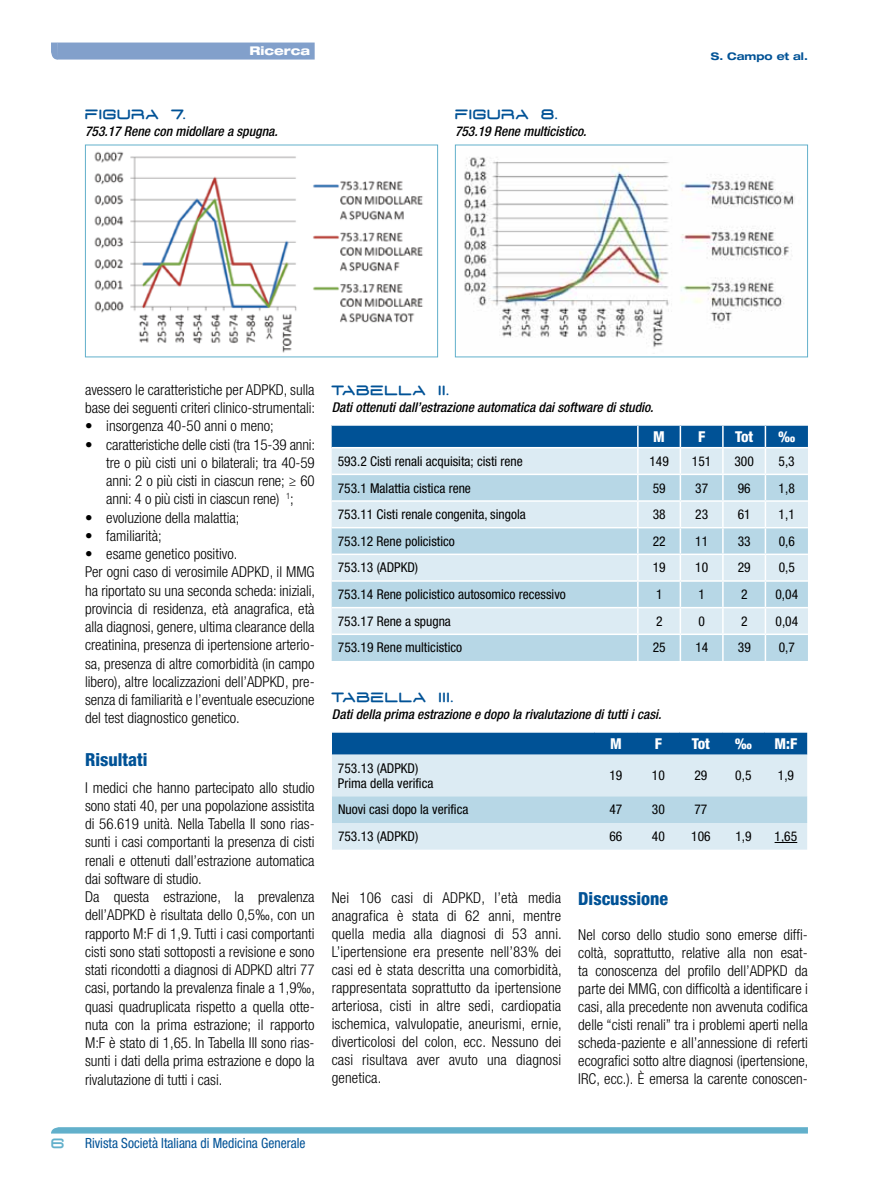
<style>
.page{position:relative;width:893px;height:1191px;background:#fff}
.page>*{position:absolute;margin:0;border:0;box-sizing:border-box;transform-origin:0 0}
.t1{font:800 condensed 18px "Helvetica Neue LT Std";color:#005296}
.t2{font:300 condensed 15px/18.3px "Helvetica Neue LT Std";color:#000}
.t3{font:800 condensed 15px "Helvetica Neue LT Std";letter-spacing:-.035em;color:#fff}
.t4{font:condensed 14.1px "Helvetica Neue LT Std";color:#005296;scale:.96 1}
.t5{font:condensed 13.5px/15px "Helvetica Neue LT Std";color:#000}
.t6{font:italic 500 condensed 13.5px "Helvetica Neue LT Std";color:#000}
.t7{font:13.5px "D3 Euronism Bold";letter-spacing:.115em;color:#005296}
.t8{font:13.5px "D3 Euronism Bold";color:#62b0cb}
.t9{font:800 expanded 12px "Helvetica Neue LT Std";color:#fff}
.t10{font:700 expanded 10.5px "Helvetica Neue LT Std";color:#005296}
</style>
<div class="page">
<svg style="left:51px;top:43px;width:6px;height:17px"></svg>
<div style="left:57px;top:43px;width:258px;height:17px;background:#82a0cb"></div>
<svg style="left:51px;top:1127px;width:757px;height:6px;background:#67b2cc"></svg>
<svg style="left:332px;top:426px;width:476px;height:235px;background:#bbd6e5"></svg>
<div style="left:332px;top:732px;width:475px;height:22px;background:#005296"></div>
<div style="left:332px;top:754px;width:475px;height:95px;background:#dcebf3"></div>
<div style="left:332px;top:796px;width:475px;height:27px;background:#b7d7e6"></div>
<svg style="left:775px;top:842px;width:22px;height:1px"></svg>
<img style="left:94px;top:151px;width:329px;height:202px">
<div style="left:85px;top:145px;width:353px;height:212px;border:1px solid #62b0cb"></div>
<img style="left:464px;top:157px;width:331px;height:191px">
<div style="left:455px;top:145px;width:353px;height:212px;border:1px solid #62b0cb"></div>
<p class="t9" style="left:249px;top:43px;width:63px">Ricerca</p>
<p class="t7" style="left:85px;top:109px;width:102px">FIGURA 7.</p>
<p class="t6" style="left:85px;top:123px;width:194px">753.17 Rene con midollare a spugna.</p>
<p class="t7" style="left:455px;top:109px;width:104px">FIGURA 8.</p>
<p class="t6" style="left:455px;top:123px;width:133px">753.19 Rene multicistico.</p>
<p class="t10" style="left:711px;top:49px;width:98px">S. Campo et al.</p>
<p class="t2" style="left:85px;top:380px;width:232px">avessero le caratteristiche per ADPKD, sulla base dei seguenti criteri clinico-strumentali:</p>
<p class="t2" style="left:85px;top:417px;width:190px">• insorgenza 40-50 anni o meno;</p>
<p class="t2" style="left:106px;top:435px;width:210px;text-align:justify;text-indent:-21px">• caratteristiche delle cisti (tra 15-39 anni: tre o più cisti uni o bilaterali; tra 40-59 anni: 2 o più cisti in ciascun rene; ≥ 60 anni: 4 o più cisti in ciascun rene) <sup>1</sup>;</p>
<p class="t2" style="left:85px;top:508px;width:156px">• evoluzione della malattia;</p>
<p class="t2" style="left:85px;top:526px;width:78px">• familiarità;</p>
<p class="t2" style="left:85px;top:544px;width:232px">• esame genetico positivo.<br>Per ogni caso di verosimile ADPKD, il MMG ha riportato su una seconda scheda: iniziali, provincia di residenza, età anagrafica, età alla diagnosi, genere, ultima clearance della creatinina, presenza di ipertensione arterio&shy;sa, presenza di altre comorbidità (in campo libero), altre localizzazioni dell’ADPKD, pre&shy;senza di familiarità e l’eventuale esecuzione del test diagnostico genetico.</p>
<p class="t1" style="left:85px;top:748px;width:64px">Risultati</p>
<p class="t2" style="left:85px;top:778px;width:232px">I medici che hanno partecipato allo studio sono stati 40, per una popolazione assistita di 56.619 unità. Nella Tabella II sono rias&shy;sunti i casi comportanti la presenza di cisti renali e ottenuti dall’estrazione automatica dai software di studio.<br>Da questa estrazione, la prevalenza dell’ADPKD è risultata dello 0,5‰, con un rapporto M:F di 1,9. Tutti i casi comportanti cisti sono stati sottoposti a revisione e sono stati ricondotti a diagnosi di ADPKD altri 77 casi, portando la prevalenza finale a 1,9‰, quasi quadruplicata rispetto a quella otte&shy;nuta con la prima estrazione; il rapporto M:F è stato di 1,65. In Tabella III sono rias&shy;sunti i dati della prima estrazione e dopo la rivalutazione di tutti i casi.</p>
<p class="t7" style="left:332px;top:385px;width:119px">TABELLA II.</p>
<p class="t6" style="left:332px;top:399px;width:323px">Dati ottenuti dall’estrazione automatica dai software di studio.</p>
<p class="t3" style="left:653px;top:427px;width:13px">M</p>
<p class="t3" style="left:698px;top:427px;width:9px">F</p>
<p class="t3" style="left:735px;top:427px;width:20px">Tot</p>
<p class="t3" style="left:778px;top:427px;width:18px">‰</p>
<p class="t5" style="left:338px;top:453px;width:187px">593.2 Cisti renali acquisita; cisti rene</p>
<p class="t5" style="left:649px;top:453px;width:21px">149</p>
<p class="t5" style="left:692px;top:453px;width:21px">151</p>
<p class="t5" style="left:734px;top:453px;width:21px">300</p>
<p class="t5" style="left:779px;top:453px;width:18px">5,3</p>
<p class="t5" style="left:338px;top:480px;width:135px">753.1 Malattia cistica rene</p>
<p class="t5" style="left:653px;top:480px;width:14px">59</p>
<p class="t5" style="left:695px;top:480px;width:14px">37</p>
<p class="t5" style="left:738px;top:480px;width:14px">96</p>
<p class="t5" style="left:779px;top:480px;width:18px">1,8</p>
<p class="t5" style="left:338px;top:507px;width:190px">753.11 Cisti renale congenita, singola</p>
<p class="t5" style="left:653px;top:507px;width:14px">38</p>
<p class="t5" style="left:695px;top:507px;width:14px">23</p>
<p class="t5" style="left:738px;top:507px;width:14px">61</p>
<p class="t5" style="left:779px;top:507px;width:18px">1,1</p>
<p class="t5" style="left:338px;top:533px;width:119px">753.12 Rene policistico</p>
<p class="t5" style="left:653px;top:533px;width:14px">22</p>
<p class="t5" style="left:695px;top:533px;width:14px">11</p>
<p class="t5" style="left:738px;top:533px;width:14px">33</p>
<p class="t5" style="left:779px;top:533px;width:18px">0,6</p>
<p class="t5" style="left:338px;top:560px;width:82px">753.13 (ADPKD)</p>
<p class="t5" style="left:653px;top:560px;width:14px">19</p>
<p class="t5" style="left:695px;top:560px;width:14px">10</p>
<p class="t5" style="left:738px;top:560px;width:14px">29</p>
<p class="t5" style="left:779px;top:560px;width:18px">0,5</p>
<p class="t5" style="left:338px;top:587px;width:230px">753.14 Rene policistico autosomico recessivo</p>
<p class="t5" style="left:656px;top:587px;width:8px">1</p>
<p class="t5" style="left:698px;top:587px;width:8px">1</p>
<p class="t5" style="left:741px;top:587px;width:8px">2</p>
<p class="t5" style="left:775px;top:587px;width:24px">0,04</p>
<p class="t5" style="left:338px;top:613px;width:115px">753.17 Rene a spugna</p>
<p class="t5" style="left:656px;top:613px;width:8px">2</p>
<p class="t5" style="left:699px;top:613px;width:8px">0</p>
<p class="t5" style="left:741px;top:613px;width:8px">2</p>
<p class="t5" style="left:775px;top:613px;width:24px">0,04</p>
<p class="t5" style="left:338px;top:640px;width:126px">753.19 Rene multicistico</p>
<p class="t5" style="left:653px;top:640px;width:14px">25</p>
<p class="t5" style="left:695px;top:640px;width:14px">14</p>
<p class="t5" style="left:738px;top:640px;width:14px">39</p>
<p class="t5" style="left:779px;top:640px;width:18px">0,7</p>
<p class="t7" style="left:332px;top:692px;width:123px">TABELLA III.</p>
<p class="t6" style="left:332px;top:706px;width:331px">Dati della prima estrazione e dopo la rivalutazione di tutti i casi.</p>
<p class="t3" style="left:610px;top:734px;width:13px">M</p>
<p class="t3" style="left:655px;top:734px;width:9px">F</p>
<p class="t3" style="left:692px;top:734px;width:20px">Tot</p>
<p class="t3" style="left:735px;top:734px;width:18px">‰</p>
<p class="t3" style="left:774px;top:734px;width:24px">M:F</p>
<p class="t5" style="left:338px;top:760px;width:97px">753.13 (ADPKD)<br>Prima della verifica</p>
<p class="t5" style="left:609px;top:768px;width:14px">19</p>
<p class="t5" style="left:652px;top:768px;width:14px">10</p>
<p class="t5" style="left:694px;top:768px;width:14px">29</p>
<p class="t5" style="left:735px;top:768px;width:18px">0,5</p>
<p class="t5" style="left:778px;top:768px;width:18px">1,9</p>
<p class="t5" style="left:338px;top:802px;width:132px">Nuovi casi dopo la verifica</p>
<p class="t5" style="left:609px;top:802px;width:14px">47</p>
<p class="t5" style="left:652px;top:802px;width:14px">30</p>
<p class="t5" style="left:694px;top:802px;width:14px">77</p>
<p class="t5" style="left:338px;top:828px;width:82px">753.13 (ADPKD)</p>
<p class="t5" style="left:609px;top:828px;width:14px">66</p>
<p class="t5" style="left:652px;top:828px;width:14px">40</p>
<p class="t5" style="left:691px;top:828px;width:21px">106</p>
<p class="t5" style="left:735px;top:828px;width:18px">1,9</p>
<p class="t5" style="left:775px;top:828px;width:24px">1,65</p>
<p class="t2" style="left:332px;top:888px;width:232px;text-align:justify">Nei 106 casi di ADPKD, l’età media anagrafica è stata di 62 anni, mentre quella media alla diagnosi di 53 anni.<br>L’ipertensione era presente nell’83% dei casi ed è stata descritta una comorbidità, rappresentata soprattutto da ipertensione arteriosa, cisti in altre sedi, cardiopatia ischemica, valvulopatie, aneurismi, ernie, diverticolosi del colon, ecc. Nessuno dei casi risultava aver avuto una diagnosi genetica.</p>
<p class="t1" style="left:578px;top:887px;width:91px">Discussione</p>
<p class="t2" style="left:578px;top:925px;width:232px;text-align:justify">Nel corso dello studio sono emerse diffi&shy;coltà, soprattutto, relative alla non esat&shy;ta conoscenza del profilo dell’ADPKD da parte dei MMG, con difficoltà a identificare i casi, alla precedente non avvenuta codifica delle “cisti renali” tra i problemi aperti nella scheda-paziente e all’annessione di referti ecografici sotto altre diagnosi (ipertensione, IRC, ecc.). È emersa la carente conoscen-</p>
<p class="t8" style="left:51px;top:1137px;width:14px">6</p>
<p class="t4" style="left:85px;top:1134px;width:231px">Rivista Società Italiana di Medicina Generale</p>
</div>
